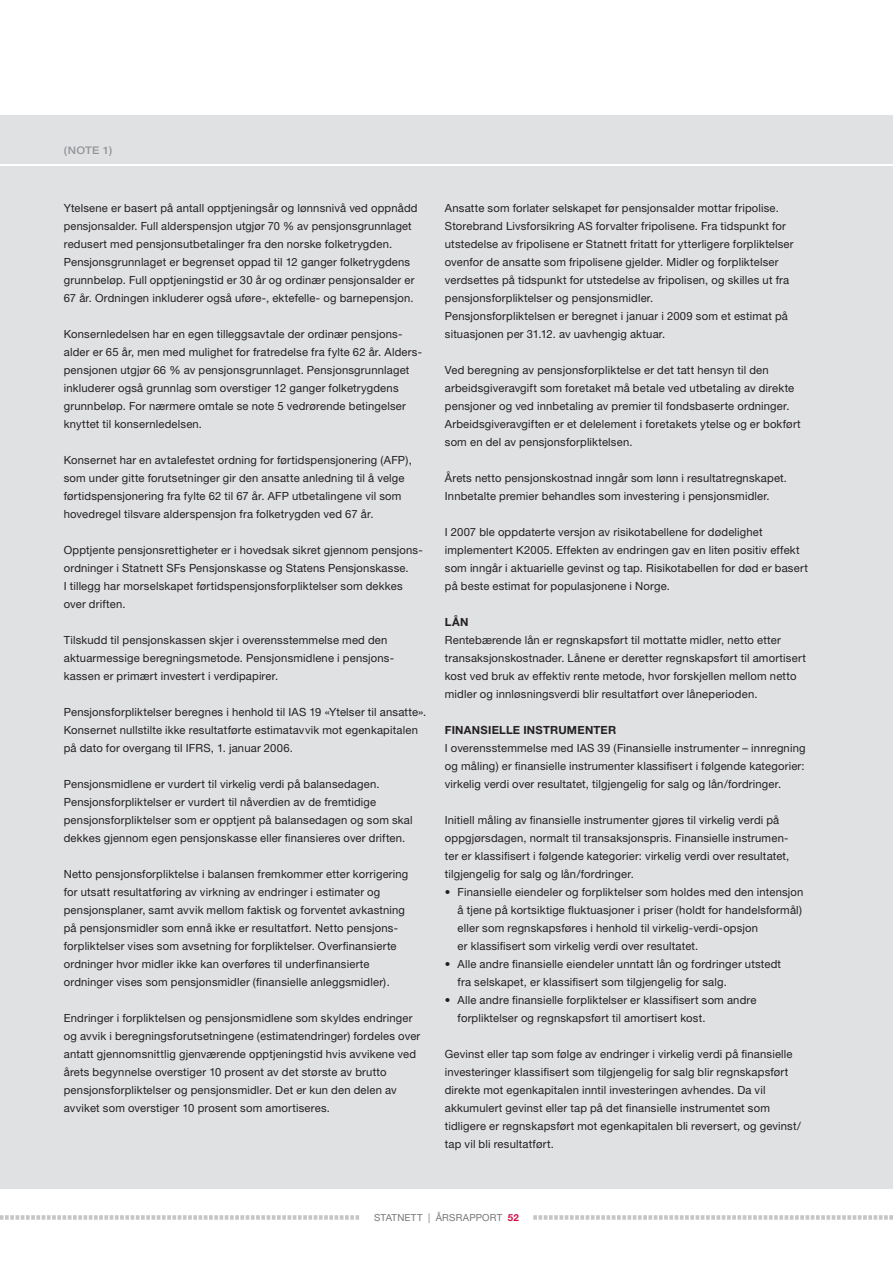
<style>
.page{position:relative;width:893px;height:1263px;background:#fff}
.page>*{position:absolute;margin:0;border:0;box-sizing:border-box;transform-origin:0 0}
.t1{font:11.25px/18px "Helvetica Neue";letter-spacing:.015em;color:#231f20}
.t2{font:700 11.25px "Helvetica Neue";letter-spacing:.02em;color:#231f20}
.t3{font:500 10.5px "Helvetica Neue";color:#939598;scale:1.1 1}
.t4{font:9.75px "Helvetica Neue";letter-spacing:.02em;color:#76787b}
.s1{font-weight:700;color:#d20d44}
</style>
<div class="page">
<div style="left:0;top:166px;width:893px;height:1022px;background:#e0e1e3"></div>
<div style="left:0;top:115px;width:893px;height:49px;background:#e0e1e3"></div>
<svg style="left:0;top:1215px;width:359px;height:5px"></svg>
<svg style="left:533px;top:1215px;width:360px;height:5px"></svg>
<p class="t3" style="left:64px;top:144px;width:12px">(NOT</p>
<p class="t3" style="left:92px;top:144px;width:20px">E 1)</p>
<p class="t1" style="left:64px;top:199px;width:355px">Ytelsene er basert på antall opptjeningsår og lønnsnivå ved oppnådd pensjonsalder. Full alderspensjon utgjør 70 % av pensjonsgrunnlaget redusert med pensjonsutbetalinger fra den norske folketrygden.<br>Pensjonsgrunnlaget er begrenset oppad til 12 ganger folketrygdens grunnbeløp. Full opptjeningstid er 30 år og ordinær pensjonsalder er 67 år. Ordningen inkluderer også uføre-, ektefelle- og barnepensjon.</p>
<p class="t1" style="left:64px;top:325px;width:360px">Konsernledelsen har en egen tilleggsavtale der ordinær pensjons&shy;alder er 65 år, men med mulighet for fratredelse fra fylte 62 år. Alders&shy;pensjonen utgjør 66 % av pensjonsgrunnlaget. Pensjonsgrunnlaget inkluderer også grunnlag som overstiger 12 ganger folketrygdens grunnbeløp. For nærmere omtale se note 5 vedrørende betingelser knyttet til konsernledelsen.</p>
<p class="t1" style="left:64px;top:451px;width:350px">Konsernet har en avtalefestet ordning for førtidspensjonering (AFP), som under gitte forutsetninger gir den ansatte anledning til å velge førtidspensjonering fra fylte 62 til 67 år. AFP utbetalingene vil som hovedregel tilsvare alderspensjon fra folketrygden ved 67 år.</p>
<p class="t1" style="left:64px;top:541px;width:361px">Opptjente pensjonsrettigheter er i hovedsak sikret gjennom pensjons&shy;ordninger i Statnett SFs Pensjonskasse og Statens Pensjonskasse.<br>I tillegg har morselskapet førtidspensjonsforpliktelser som dekkes over driften.</p>
<p class="t1" style="left:64px;top:631px;width:332px">Tilskudd til pensjonskassen skjer i overensstemmelse med den aktuarmessige beregningsmetode. Pensjonsmidlene i pensjons&shy;kassen er primært investert i verdipapirer.</p>
<p class="t1" style="left:64px;top:703px;width:364px">Pensjonsforpliktelser beregnes i henhold til IAS 19 «Ytelser til ansatte».<br>Konsernet nullstilte ikke resultatførte estimatavvik mot egenkapitalen på dato for overgang til IFRS, 1. januar 2006.</p>
<p class="t1" style="left:64px;top:775px;width:350px">Pensjonsmidlene er vurdert til virkelig verdi på balansedagen.<br>Pensjonsforpliktelser er vurdert til nåverdien av de fremtidige pensjonsforpliktelser som er opptjent på balansedagen og som skal dekkes gjennom egen pensjonskasse eller finansieres over driften.</p>
<p class="t1" style="left:64px;top:865px;width:346px">Netto pensjonsforpliktelse i balansen fremkommer etter korrigering for utsatt resultatføring av virkning av endringer i estimater og pensjonsplaner, samt avvik mellom faktisk og forventet avkastning på pensjonsmidler som ennå ikke er resultatført. Netto pensjons&shy;forpliktelser vises som avsetning for forpliktelser. Overfinansierte ordninger hvor midler ikke kan overføres til underfinansierte ordninger vises som pensjonsmidler (finansielle anleggsmidler).</p>
<p class="t1" style="left:64px;top:1009px;width:358px">Endringer i forpliktelsen og pensjonsmidlene som skyldes endringer og avvik i beregningsforutsetningene (estimatendringer) fordeles over antatt gjennomsnittlig gjenværende opptjeningstid hvis avvikene ved årets begynnelse overstiger 10 prosent av det største av brutto pensjonsforpliktelser og pensjonsmidler. Det er kun den delen av avviket som overstiger 10 prosent som amortiseres.</p>
<p class="t1" style="left:445px;top:199px;width:350px">Ansatte som forlater selskapet før pensjonsalder mottar fripolise.<br>Storebrand Livsforsikring AS forvalter fripolisene. Fra tidspunkt for utstedelse av fripolisene er Statnett fritatt for ytterligere forpliktelser ovenfor de ansatte som fripolisene gjelder. Midler og forpliktelser verdsettes på tidspunkt for utstedelse av fripolisen, og skilles ut fra pensjonsforpliktelser og pensjonsmidler.<br>Pensjonsforpliktelsen er beregnet i januar i 2009 som et estimat på situasjonen per 31.12. av uavhengig aktuar.</p>
<p class="t1" style="left:445px;top:361px;width:357px">Ved beregning av pensjonsforpliktelse er det tatt hensyn til den arbeidsgiveravgift som foretaket må betale ved utbetaling av direkte pensjoner og ved innbetaling av premier til fondsbaserte ordninger.<br>Arbeidsgiveravgiften er et delelement i foretakets ytelse og er bokført som en del av pensjonsforpliktelsen.</p>
<p class="t1" style="left:445px;top:469px;width:344px">Årets netto pensjonskostnad inngår som lønn i resultatregnskapet.<br>Innbetalte premier behandles som investering i pensjonsmidler.</p>
<p class="t1" style="left:445px;top:523px;width:365px">I 2007 ble oppdaterte versjon av risikotabellene for dødelighet implementert K2005. Effekten av endringen gav en liten positiv effekt som inngår i aktuarielle gevinst og tap. Risikotabellen for død er basert på beste estimat for populasjonene i Norge.</p>
<p class="t2" style="left:445px;top:615px;width:25px">LÅN</p>
<p class="t1" style="left:445px;top:631px;width:362px">Rentebærende lån er regnskapsført til mottatte midler, netto etter transaksjonskostnader. Lånene er deretter regnskapsført til amortisert kost ved bruk av effektiv rente metode, hvor forskjellen mellom netto midler og innløsningsverdi blir resultatført over låneperioden.</p>
<p class="t2" style="left:445px;top:723px;width:173px">FINANSIELLE INSTRUMENTER</p>
<p class="t1" style="left:445px;top:739px;width:362px;text-align:justify">I overensstemmelse med IAS 39 (Finansielle instrumenter – innregning og måling) er finansielle instrumenter klassifisert i følgende kategorier: virkelig verdi over resultatet, tilgjengelig for salg og lån/fordringer.</p>
<p class="t1" style="left:445px;top:811px;width:346px">Initiell måling av finansielle instrumenter gjøres til virkelig verdi på oppgjørsdagen, normalt til transaksjonspris. Finansielle instrumen&shy;ter er klassifisert i følgende kategorier: virkelig verdi over resultatet, tilgjengelig for salg og lån/fordringer.</p>
<p class="t1" style="left:458px;top:883px;width:347px;text-indent:-13px">• Finansielle eiendeler og forpliktelser som holdes med den intensjon å tjene på kortsiktige fluktuasjoner i priser (holdt for handelsformål) eller som regnskapsføres i henhold til virkelig-verdi-opsjon<br>er klassifisert som virkelig verdi over resultatet.</p>
<p class="t1" style="left:458px;top:955px;width:325px;text-indent:-13px">• Alle andre finansielle eiendeler unntatt lån og fordringer utstedt fra selskapet, er klassifisert som tilgjengelig for salg.</p>
<p class="t1" style="left:458px;top:991px;width:300px;text-indent:-13px">• Alle andre finansielle forpliktelser er klassifisert som andre forpliktelser og regnskapsført til amortisert kost.</p>
<p class="t1" style="left:445px;top:1045px;width:358px">Gevinst eller tap som følge av endringer i virkelig verdi på finansielle investeringer klassifisert som tilgjengelig for salg blir regnskapsført direkte mot egenkapitalen inntil investeringen avhendes. Da vil akkumulert gevinst eller tap på det finansielle instrumentet som tidligere er regnskapsført mot egenkapitalen bli reversert, og gevinst/ tap vil bli resultatført.</p>
<p class="t4" style="left:374px;top:1211px;width:146px">Statnett | Årsrapport <span class="s1">52</span></p>
</div>
